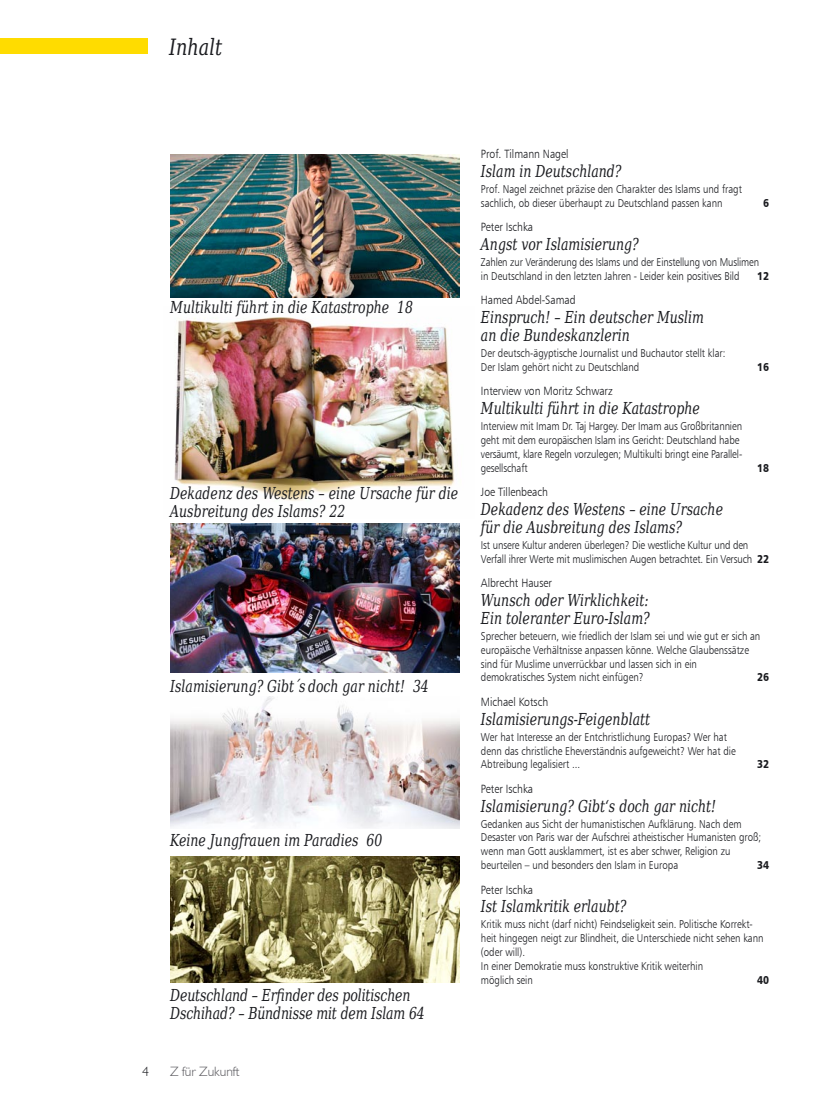
<style>
.page{position:relative;width:830px;height:1106px;background:#fff}
.page>*{position:absolute;margin:0;border:0;box-sizing:border-box;transform-origin:0 0}
.Head_02{font:italic 22.5px "DejaVu Serif Condensed";color:#1b1c20;scale:.87 1}
.Inhalt-head{font:italic 16.5px/18px "DejaVu Serif Condensed";color:#1b1c20;scale:.84 1}
.t1{font:300 13.5px "Humanist 521 BT";color:#5c5b60}
.t2{font:300 13.5px "Humanist 521 BT";color:#1b1c20}
.Autor-beschr{font:12px "Humanist 777 BT Light B";color:#1b1c20;scale:.87 1}
.Inhalt-ruprik{font:11.4px/13.8px "Humanist 777 BT Light B";color:#1b1c20;scale:.85 1}
.Inhalt-ruprik-2{font:11.4px/13.8px "Humanist 777 BT Light B";color:#1b1c20;scale:.84 1}
.Inhalt-ruprik-3{font:11.4px "Humanist 777 BT Black B";color:#1b1c20;scale:.85 1}
.s1{font-family:"Humanist 777 BT Black B"}
</style>
<div class="page">
<div style="left:0;top:38px;width:148px;height:16px;background:#ffdc00"></div>
<img style="left:170px;top:154px;width:289px;height:144px">
<img style="left:174px;top:317px;width:281px;height:184px">
<img style="left:170px;top:523px;width:289px;height:149px">
<img style="left:170px;top:696px;width:289px;height:132px">
<img style="left:170px;top:856px;width:289px;height:126px">
<p class="Head_02" style="left:169px;top:27px;width:62px">Inhalt</p>
<p class="Inhalt-head" style="left:170px;top:297px;width:290px">Multikulti führt in die Katastrophe 18</p>
<p class="Inhalt-head" style="left:170px;top:482px;width:344px">Dekadenz des Westens – eine Ursache für die<br>Ausbreitung des Islams? 22</p>
<p class="Inhalt-head" style="left:170px;top:675px;width:309px">Islamisierung? Gibt´s doch gar nicht! 34</p>
<p class="Inhalt-head" style="left:170px;top:829px;width:254px">Keine Jungfrauen im Paradies 60</p>
<p class="Inhalt-head" style="left:170px;top:984px;width:304px">Deutschland – Erfinder des politischen<br>Dschihad? – Bündnisse mit dem Islam 64</p>
<p class="t2" style="left:142px;top:1062px;width:8px">4</p>
<p class="t1" style="left:170px;top:1062px;width:70px">Z für Zukunft</p>
<p class="Autor-beschr" style="left:480px;top:146px;width:102px">Prof. Tilmann Nagel</p>
<p class="Inhalt-head" style="left:480px;top:161px;width:169px">Islam in Deutschland?</p>
<p class="Inhalt-ruprik" style="left:480px;top:182px;width:308px">Prof. Nagel zeichnet präzise den Charakter des Islams und fragt sachlich, ob dieser überhaupt zu Deutschland passen kann</p>
<p class="Inhalt-ruprik-3" style="left:763px;top:195px;width:9px">6</p>
<p class="Autor-beschr" style="left:480px;top:219px;width:61px">Peter Ischka</p>
<p class="Inhalt-head" style="left:480px;top:234px;width:189px">Angst vor Islamisierung?</p>
<p class="Inhalt-ruprik-2" style="left:480px;top:255px;width:332px">Zahlen zur Veränderung des Islams und der Einstellung von Muslimen in Deutschland in den letzten Jahren - Leider kein positives Bild</p>
<p class="Inhalt-ruprik-3" style="left:757px;top:268px;width:16px">12</p>
<p class="Autor-beschr" style="left:480px;top:293px;width:110px">Hamed Abdel-Samad</p>
<p class="Inhalt-head" style="left:480px;top:307px;width:267px">Einspruch! – Ein deutscher Muslim an die Bundeskanzlerin</p>
<p class="Inhalt-ruprik" style="left:480px;top:346px;width:289px">Der deutsch-ägyptische Journalist und Buchautor stellt klar:<br>Der Islam gehört nicht zu Deutschland</p>
<p class="Autor-beschr" style="left:480px;top:384px;width:153px">Interview von Moritz Schwarz</p>
<p class="Inhalt-head" style="left:480px;top:398px;width:262px">Multikulti führt in die Katastrophe</p>
<p class="Inhalt-ruprik" style="left:480px;top:419px;width:309px">Interview mit Imam Dr. Taj Hargey. Der Imam aus Großbritannien geht mit dem europäischen Islam ins Gericht: Deutschland habe versäumt, klare Regeln vorzulegen; Multikulti bringt eine Parallel&shy;gesellschaft</p>
<p class="Inhalt-ruprik-3" style="left:757px;top:359px;width:16px">16</p>
<p class="Inhalt-ruprik-3" style="left:757px;top:460px;width:16px">18</p>
<p class="Autor-beschr" style="left:480px;top:484px;width:78px">Joe Tillenbeach</p>
<p class="Inhalt-head" style="left:480px;top:498px;width:289px">Dekadenz des Westens – eine Ursache für die Ausbreitung des Islams?</p>
<p class="Inhalt-ruprik" style="left:480px;top:538px;width:340px">Ist unsere Kultur anderen überlegen? Die westliche Kultur und den<br>Verfall ihrer Werte mit muslimischen Augen betrachtet. Ein Versuch <span class="s1">22</span></p>
<p class="Autor-beschr" style="left:480px;top:575px;width:83px">Albrecht Hauser</p>
<p class="Inhalt-head" style="left:480px;top:590px;width:202px">Wunsch oder Wirklichkeit:<br>Ein toleranter Euro-Islam?</p>
<p class="Inhalt-ruprik" style="left:480px;top:629px;width:330px">Sprecher beteuern, wie friedlich der Islam sei und wie gut er sich an europäische Verhältnisse anpassen könne. Welche Glaubenssätze sind für Muslime unverrückbar und lassen sich in ein demokratisches System nicht einfügen?</p>
<p class="Inhalt-ruprik-3" style="left:757px;top:670px;width:16px">26</p>
<p class="Autor-beschr" style="left:480px;top:694px;width:79px">Michael Kotsch</p>
<p class="Inhalt-head" style="left:480px;top:708px;width:203px">Islamisierungs-Feigenblatt</p>
<p class="Inhalt-ruprik" style="left:480px;top:729px;width:301px">Wer hat Interesse an der Entchristlichung Europas? Wer hat denn das christliche Eheverständnis aufgeweicht? Wer hat die<br>Abtreibung legalisiert ...</p>
<p class="Inhalt-ruprik-3" style="left:757px;top:757px;width:16px">32</p>
<p class="Autor-beschr" style="left:480px;top:781px;width:61px">Peter Ischka</p>
<p class="Inhalt-head" style="left:480px;top:795px;width:281px">Islamisierung? Gibt‘s doch gar nicht!</p>
<p class="Inhalt-ruprik" style="left:480px;top:816px;width:331px">Gedanken aus Sicht der humanistischen Aufklärung. Nach dem Desaster von Paris war der Aufschrei atheistischer Humanisten groß; wenn man Gott ausklammert, ist es aber schwer, Religion zu beurteilen – und besonders den Islam in Europa</p>
<p class="Inhalt-ruprik-3" style="left:757px;top:857px;width:16px">34</p>
<p class="Autor-beschr" style="left:480px;top:882px;width:61px">Peter Ischka</p>
<p class="Inhalt-head" style="left:480px;top:896px;width:174px">Ist Islamkritik erlaubt?</p>
<p class="Inhalt-ruprik" style="left:480px;top:917px;width:334px">Kritik muss nicht (darf nicht) Feindseligkeit sein. Politische Korrekt&shy;heit hingegen neigt zur Blindheit, die Unterschiede nicht sehen kann (oder will).<br>In einer Demokratie muss konstruktive Kritik weiterhin<br>möglich sein</p>
<p class="Inhalt-ruprik-3" style="left:757px;top:972px;width:16px">40</p>
</div>
